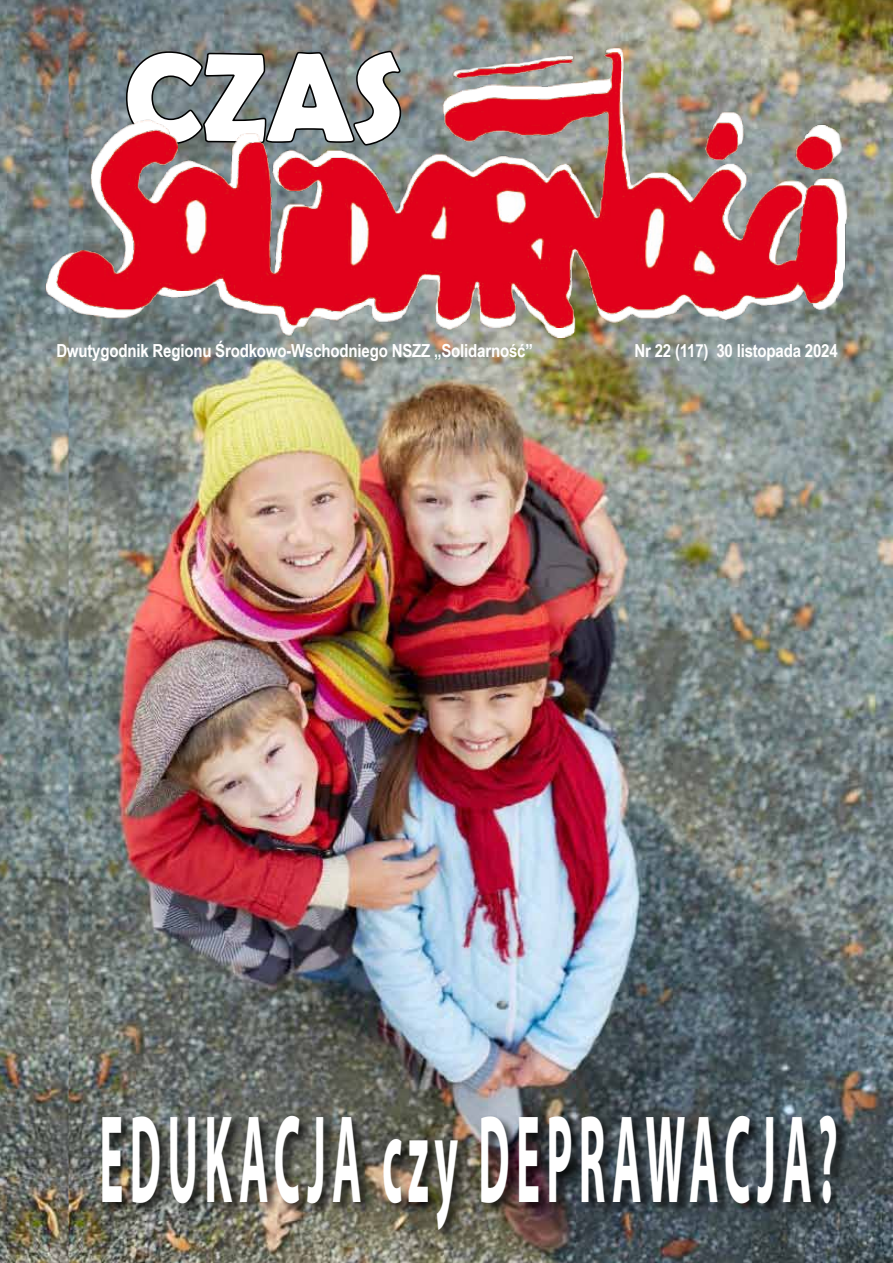
<style>
.page{position:relative;width:893px;height:1263px;background:#fff}
.page>*{position:absolute;margin:0;border:0;box-sizing:border-box;transform-origin:0 0}
.t1{font:700 126px "Myriad Pro";letter-spacing:.14em;color:#fff;scale:.36 1}
.t2{font:700 125.4px "Berlin Sans FB Demi";color:#fff}
.t3{font:700 18px "Arial Narrow";letter-spacing:-.01em;color:#fff}
</style>
<div class="page">
<img style="left:69px;top:0;width:824px;height:1263px">
<img style="left:0;top:0;width:69px;height:1263px">
<div style="left:100px;top:1113px;width:750px;height:130px;background:#000;opacity:.75"></div>
<svg style="left:124px;top:49px;width:279px;height:4px"></svg>
<img style="left:37px;top:67px;width:820px;height:270px">
<img style="left:431px;top:48px;width:213px;height:5px">
<img style="left:57px;top:53px;width:783px;height:274px">
<h2 class="t2" style="left:124px;top:25px;width:281px">CZAS</h2>
<p class="t3" style="left:56px;top:337px;width:478px">Dwutygodnik Regionu Środkowo-Wschodniego NSZZ „Solidarność”</p>
<p class="t3" style="left:634px;top:337px;width:205px">Nr 22 (117) 30 listopada 2024</p>
<h1 class="t1" style="left:100px;top:1077px;width:2051px">EDUKACJA CZY DEPRAWACJA?</h1>
</div>
